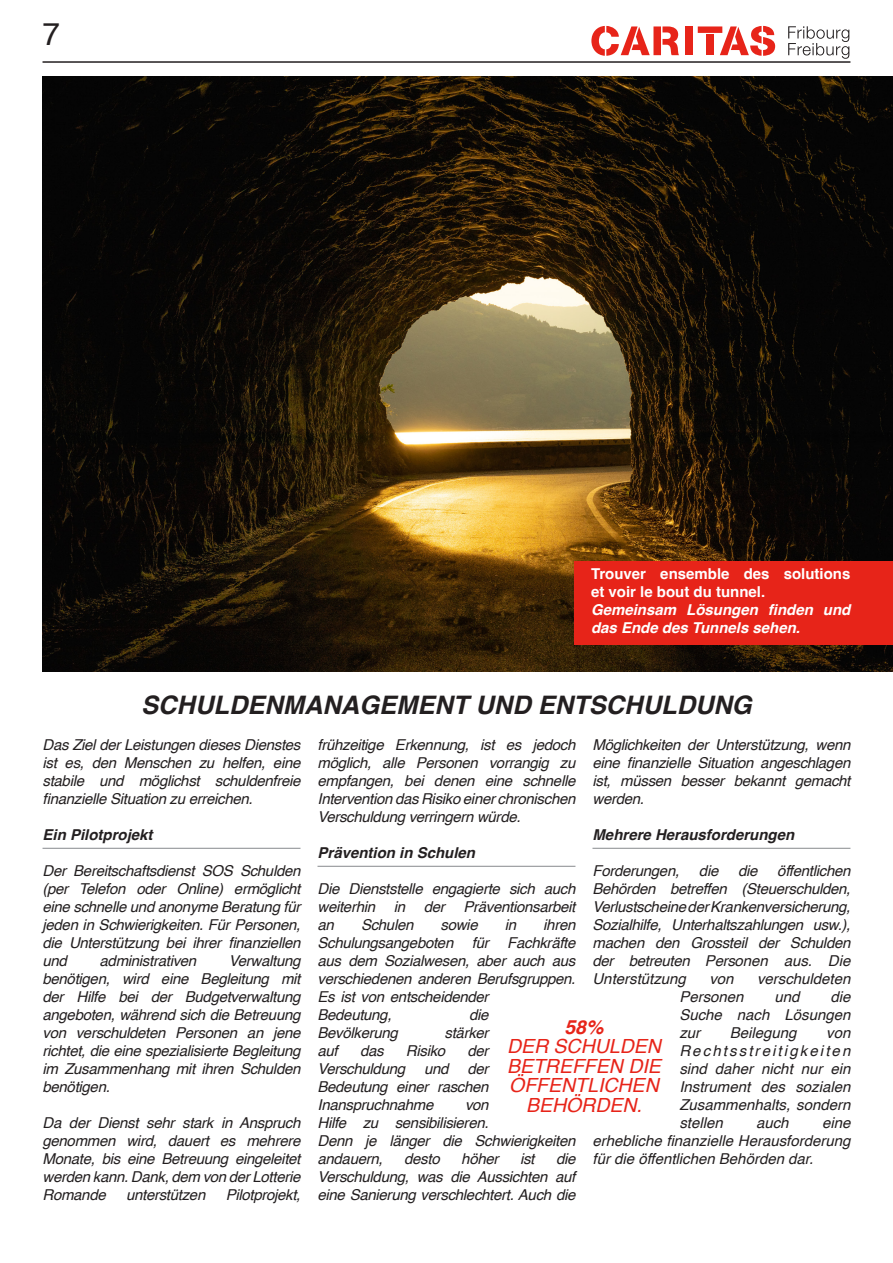
<style>
.page{position:relative;width:893px;height:1263px;background:#fff}
.page>*{position:absolute;margin:0;border:0;box-sizing:border-box;transform-origin:0 0}
.t1{font:31.5px "Helvetica";color:#231f20}
.t2{font:italic 700 25.5px "Helvetica";color:#231f20}
.t3{font:italic 19.5px/19.5px "Helvetica";color:#e72419;text-align:center}
.t4{font:italic 700 19.5px "Helvetica";color:#e72419}
.t5{font:italic 15px/18px "Helvetica";letter-spacing:-.02em;color:#231f20;text-align:justify}
.t6{font:italic 700 15px "Helvetica";color:#231f20}
.t7{font:italic 700 15px/18px "Helvetica";color:#fff}
.t8{font:700 15px/18px "Helvetica";color:#fff}
.t9{font:italic 15px "Helvetica";color:#231f20}
</style>
<div class="page">
<svg style="left:788px;top:26px;width:61px;height:33px"></svg>
<div style="left:685px;top:26px;width:8px;height:29px;background:#e72419"></div>
<svg style="left:591px;top:26px;width:88px;height:30px"></svg>
<svg style="left:698px;top:26px;width:77px;height:30px"></svg>
<hr style="left:43px;top:61px;width:807px;height:2px;background:#231f20">
<hr style="left:43px;top:848px;width:257px;height:1px;background:#95979a">
<hr style="left:317px;top:866px;width:258px;height:1px;background:#95979a">
<hr style="left:592px;top:848px;width:258px;height:1px;background:#95979a">
<img style="left:43px;top:76px;width:850px;height:596px">
<div style="left:574px;top:561px;width:319px;height:84px;background:#e72419"></div>
<h1 class="t1" style="left:43px;top:10px;width:19px">7</h1>
<p class="t8" style="left:591px;top:567px;width:261px">Trouver ensemble des solutions et voir le bout du tunnel.</p>
<p class="t7" style="left:591px;top:603px;width:261px">Gemeinsam Lösungen finden und das Ende des Tunnels sehen.</p>
<h2 class="t2" style="left:141px;top:690px;width:612px">SCHULDENMANAGEMENT UND ENTSCHULDUNG</h2>
<p class="t5" style="left:592px;top:736px;width:259px">Möglichkeiten der Unterstützung, wenn eine finanzielle Situation angeschlagen ist, müssen besser bekannt gemacht werden.</p>
<p class="t6" style="left:592px;top:826px;width:203px">Mehrere Herausforderungen</p>
<p class="t5" style="left:592px;top:862px;width:88px">Forderungen,</p>
<p class="t5" style="left:699px;top:862px;width:21px">die</p>
<p class="t5" style="left:738px;top:862px;width:21px">die</p>
<p class="t5" style="left:317px;top:736px;width:259px">frühzeitige Erkennung, ist es jedoch möglich, alle Personen vorrangig zu empfangen, bei denen eine schnelle Intervention das Risiko einer chronischen Verschuldung verringern würde.</p>
<p class="t6" style="left:317px;top:844px;width:159px">Prävention in Schulen</p>
<p class="t5" style="left:317px;top:880px;width:259px">Die Dienststelle engagierte sich auch weiterhin in der Präventionsarbeit an</p>
<p class="t5" style="left:43px;top:736px;width:259px">Das Ziel der Leistungen dieses Dienstes ist es, den Menschen zu helfen, eine stabile und möglichst schuldenfreie finanzielle Situation zu erreichen.</p>
<p class="t6" style="left:43px;top:826px;width:112px">Ein Pilotprojekt</p>
<p class="t5" style="left:43px;top:862px;width:259px">Der Bereitschaftsdienst SOS Schulden (per Telefon oder Online) ermöglicht eine schnelle und anonyme Beratung für jeden in Schwierigkeiten. Für Personen, die Unterstützung bei ihrer finanziellen und</p>
<p class="t5" style="left:592px;top:862px;width:259px;text-indent:185px">öffentlichen Behörden betreffen (Steuerschulden, Verlustscheine der Krankenversicherung, Sozialhilfe, Unterhaltszahlungen usw.), machen den Grossteil der Schulden der betreuten Personen aus. Die Unterstützung</p>
<p class="t5" style="left:361px;top:916px;width:54px">Schulen</p>
<p class="t5" style="left:440px;top:916px;width:39px">sowie</p>
<p class="t5" style="left:505px;top:916px;width:13px">in</p>
<p class="t5" style="left:317px;top:916px;width:259px;text-align:left;text-indent:226px">ihren<br>Schulungsangeboten für Fachkräfte aus dem Sozialwesen, aber auch aus verschiedenen anderen Berufsgruppen.<br>Es ist von entscheidender<br>Bedeutung,</p>
<p class="t5" style="left:100px;top:952px;width:98px">administrativen</p>
<p class="t5" style="left:43px;top:952px;width:259px;text-indent:186px">Verwaltung benötigen, wird eine Begleitung mit der Hilfe bei der Budgetverwaltung angeboten, während sich die Betreuung von verschuldeten Personen an jene richtet, die eine spezialisierte Begleitung im Zusammenhang mit ihren Schulden benötigen.</p>
<p class="t5" style="left:43px;top:1114px;width:259px">Da der Dienst sehr stark in Anspruch genommen wird, dauert es mehrere Monate, bis eine Betreuung eingeleitet werden kann. Dank, dem von der Lotterie Romande</p>
<p class="t5" style="left:709px;top:970px;width:26px">von</p>
<p class="t9" style="left:757px;top:967px;width:95px">verschuldeten</p>
<p class="t9" style="left:679px;top:985px;width:66px">Personen</p>
<p class="t5" style="left:774px;top:988px;width:27px">und</p>
<p class="t5" style="left:679px;top:988px;width:173px;text-indent:151px">die Suche nach Lösungen zur</p>
<p class="t5" style="left:469px;top:1006px;width:21px">die</p>
<h3 class="t4" style="left:564px;top:1015px;width:41px">58%</h3>
<h3 class="t3" style="left:507px;top:1037px;width:155px">DER SCHULDEN<br>BETREFFEN DIE<br>ÖFFENTLICHEN<br>BEHÖRDEN.</h3>
<p class="t9" style="left:730px;top:1021px;width:68px">Beilegung</p>
<p class="t5" style="left:317px;top:1024px;width:82px">Bevölkerung</p>
<p class="t5" style="left:445px;top:1024px;width:46px">stärker</p>
<p class="t5" style="left:317px;top:1042px;width:22px">auf</p>
<p class="t5" style="left:360px;top:1042px;width:25px">das</p>
<p class="t5" style="left:406px;top:1042px;width:41px">Risiko</p>
<p class="t5" style="left:467px;top:1042px;width:23px">der</p>
<p class="t5" style="left:317px;top:1060px;width:89px">Verschuldung</p>
<p class="t5" style="left:424px;top:1060px;width:26px">und</p>
<p class="t5" style="left:679px;top:1024px;width:173px;text-indent:147px">von Rechtsstreitigkeiten sind daher nicht nur ein Instrument des sozialen Zusammenhalts, sondern stellen</p>
<p class="t5" style="left:317px;top:1060px;width:173px;text-indent:150px">der Bedeutung einer raschen Inanspruchnahme</p>
<p class="t5" style="left:317px;top:1096px;width:259px;text-align:left;text-indent:147px">von<br>Hilfe zu sensibilisieren.<br>Denn je länger die Schwierigkeiten andauern,</p>
<p class="t5" style="left:756px;top:1114px;width:34px">auch</p>
<p class="t5" style="left:592px;top:1114px;width:259px;text-indent:230px">eine erhebliche finanzielle Herausforderung für die öffentlichen Behörden dar.</p>
<p class="t5" style="left:317px;top:1150px;width:259px;text-indent:239px">die Verschuldung, was die Aussichten auf eine Sanierung verschlechtert. Auch die</p>
<p class="t5" style="left:404px;top:1150px;width:37px">desto</p>
<p class="t5" style="left:461px;top:1150px;width:39px">höher</p>
<p class="t5" style="left:520px;top:1150px;width:16px">ist</p>
<p class="t5" style="left:126px;top:1186px;width:81px">unterstützen</p>
<p class="t5" style="left:226px;top:1186px;width:76px">Pilotprojekt,</p>
</div>
